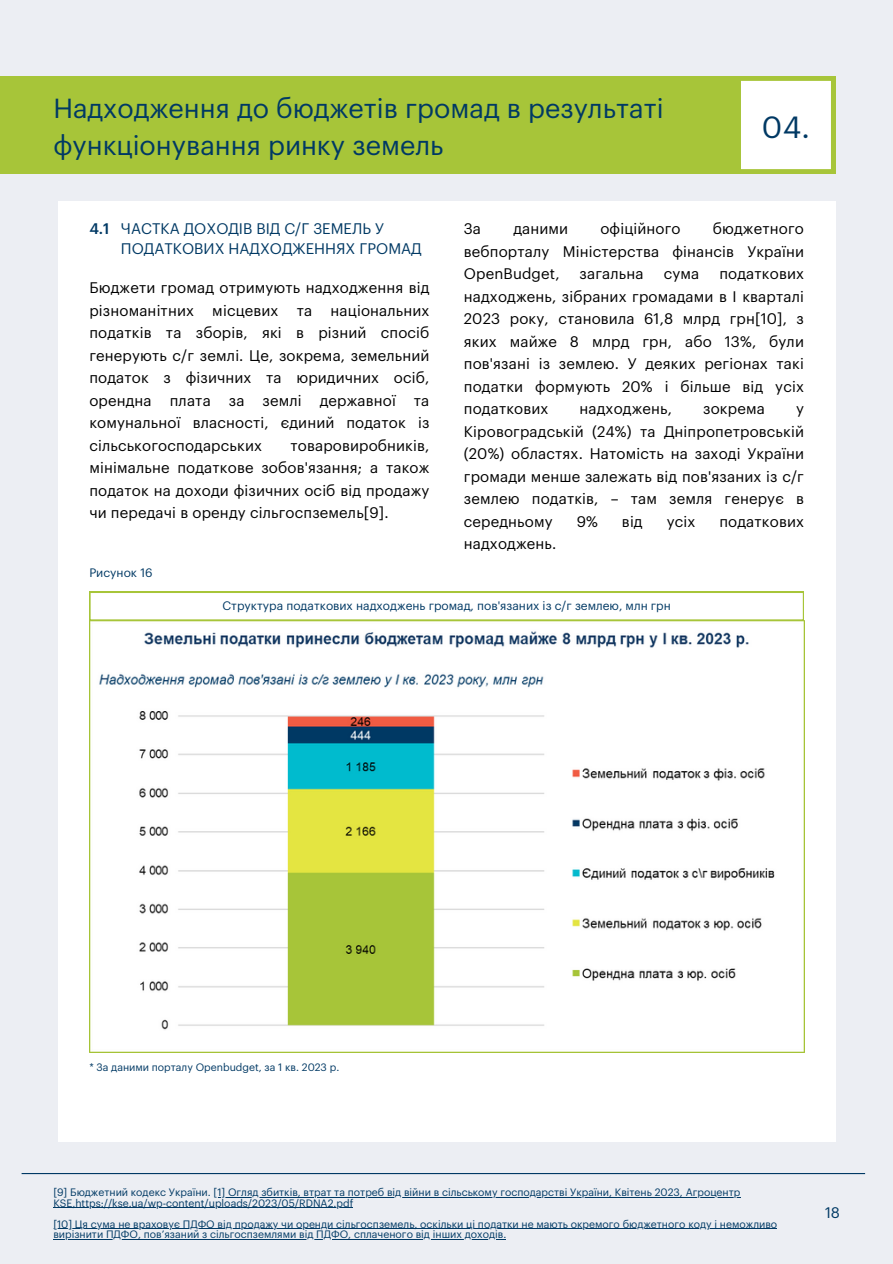
<style>
.page{position:relative;width:893px;height:1264px;background:#fff}
.page>*{position:absolute;margin:0;border:0;box-sizing:border-box;transform-origin:0 0}
.t1{font:30px "Graphik LC";color:#003964}
.t2{font:27px/37.2px "Graphik LC";color:#003964}
.t3{font:15px/22.5px "Graphik LC";letter-spacing:.01em;color:#000;text-align:justify}
.t4{font:15px/20.2px "Graphik LC";color:#003964}
.t5{font:500 15px "Graphik LC";color:#003964}
.t6{font:12px "Graphik LC";color:#003964}
.t7{font:10.5px/10.5px "Graphik LC";color:#003964}
</style>
<div class="page">
<div style="left:0;top:0;width:892px;height:1263px;background:#eceef3"></div>
<hr style="left:22px;top:1172px;width:843px;height:2px;background:#003964">
<div style="left:58px;top:201px;width:777px;height:940px;background:#fff"></div>
<div style="left:0;top:76px;width:803px;height:98px;background:#a7c539"></div>
<svg style="left:741px;top:76px;width:94px;height:97px"></svg>
<hr style="left:213px;top:1196px;width:527px;height:1px;background:#003964">
<hr style="left:53px;top:1207px;width:300px;height:1px;background:#003964">
<hr style="left:53px;top:1228px;width:724px;height:1px;background:#003964">
<hr style="left:53px;top:1238px;width:453px;height:1px;background:#003964">
<img style="left:89px;top:620px;width:715px;height:432px">
<svg style="left:89px;top:592px;width:714px;height:28px"></svg>
<h2 class="t2" style="left:53px;top:90px;width:611px">Надходження до бюджетів громад в результаті функціонування ринку земель</h2>
<h1 class="t1" style="left:761px;top:114px;width:49px">04.</h1>
<p class="t5" style="left:89px;top:221px;width:22px">4.1</p>
<p class="t4" style="left:121px;top:219px;width:302px">ЧАСТКА ДОХОДІВ ВІД С/Г ЗЕМЕЛЬ У<br>ПОДАТКОВИХ НАДХОДЖЕННЯХ ГРОМАД</p>
<p class="t3" style="left:89px;top:277px;width:341px">Бюджети громад отримують надходження від різноманітних місцевих та національних податків та зборів, які в різний спосіб генерують с/г землі. Це, зокрема, земельний податок з фізичних та юридичних осіб, орендна плата за землі державної та комунальної власності, єдиний податок із сільськогосподарських</p>
<p class="t3" style="left:89px;top:435px;width:341px;text-indent:201px">товаровиробників, мінімальне податкове зобов'язання; а також податок на доходи фізичних осіб від продажу чи передачі в оренду сільгоспземель[9].</p>
<p class="t6" style="left:89px;top:567px;width:65px">Рисунок 16</p>
<p class="t3" style="left:464px;top:218px;width:341px;text-indent:249px">бюджетного вебпорталу Міністерства фінансів України OpenBudget,</p>
<p class="t3" style="left:464px;top:218px;width:19px">За</p>
<p class="t3" style="left:513px;top:218px;width:56px">даними</p>
<p class="t3" style="left:600px;top:218px;width:82px">офіційного</p>
<p class="t3" style="left:464px;top:263px;width:341px;text-indent:255px">податкових надходжень, зібраних громадами в I кварталі 2023 року, становила 61,8 млрд грн[10], з яких майже 8 млрд грн, або 13%, були пов'язані із землею. У деяких регіонах такі податки формують 20% і більше від усіх податкових</p>
<p class="t3" style="left:579px;top:263px;width:65px">загальна</p>
<p class="t3" style="left:663px;top:263px;width:37px">сума</p>
<p class="t3" style="left:579px;top:398px;width:94px">надходжень,</p>
<p class="t3" style="left:703px;top:398px;width:63px">зокрема</p>
<p class="t3" style="left:464px;top:398px;width:341px;text-indent:332px">у Кіровоградській (24%) та Дніпропетровській (20%) областях. Натомість на заході України громади менше залежать від пов'язаних із с/г землею податків, – там земля генерує в середньому</p>
<p class="t3" style="left:576px;top:510px;width:23px">9%</p>
<p class="t3" style="left:622px;top:510px;width:22px">від</p>
<p class="t3" style="left:666px;top:510px;width:30px">усіх</p>
<p class="t3" style="left:719px;top:510px;width:86px">податкових</p>
<p class="t3" style="left:464px;top:533px;width:94px">надходжень.</p>
<p class="t6" style="left:222px;top:600px;width:450px">Структура податкових надходжень громад, пов'язаних із с/г землею, млн грн</p>
<p class="t7" style="left:89px;top:1062px;width:251px">* За даними порталу Openbudget, за 1 кв. 2023 р.</p>
<p class="t7" style="left:53px;top:1187px;width:688px">[9] Бюджетний кодекс України. [1] Огляд збитків, втрат та потреб від війни в сільському господарстві України, Квітень 2023, Агроцентр<br>KSE,https://kse.ua/wp-content/uploads/2023/05/RDNA2.pdf</p>
<p class="t7" style="left:53px;top:1218px;width:725px">[10] Ця сума не враховує ПДФО від продажу чи оренди сільгоспземель, оскільки ці податки не мають окремого бюджетного коду і неможливо вирізнити ПДФО, повʼязаний з сільгоспземлями від ПДФО, сплаченого від інших доходів.</p>
<p class="t4" style="left:824px;top:1202px;width:17px">18</p>
</div>
